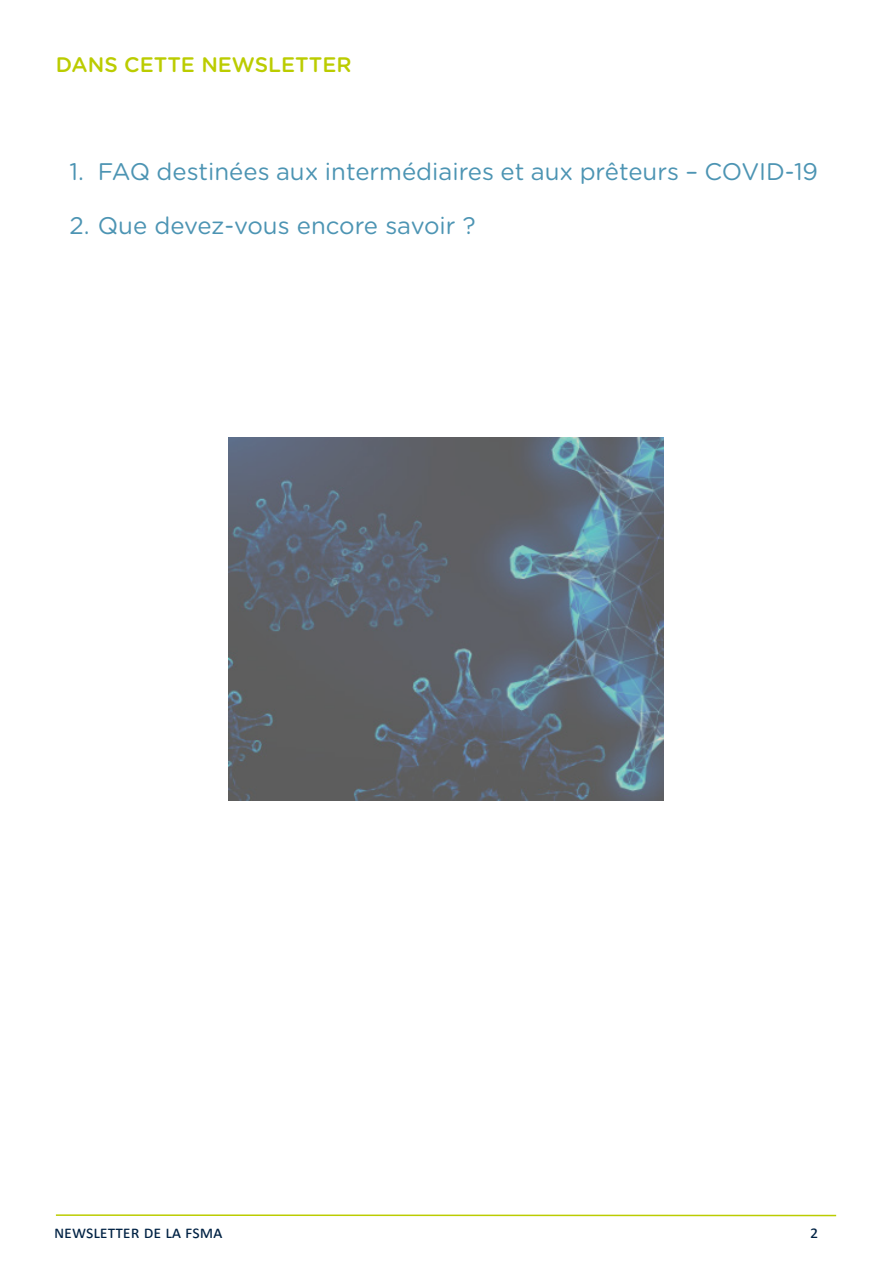
<style>
.page{position:relative;width:893px;height:1263px;background:#fff}
.page>*{position:absolute;margin:0;border:0;box-sizing:border-box;transform-origin:0 0}
.t1{font:24px "Gotham Rounded";color:#4c94b3}
.TITEL_N3{font:500 21px "Gotham Rounded";color:#bc0}
.t2{font:18px "Calibri";color:#024}
</style>
<div class="page">
<hr style="left:56px;top:1214px;width:780px;height:2px;background:#bc0">
<img style="left:228px;top:438px;width:436px;height:363px">
<p class="TITEL_N3" style="left:56px;top:50px;width:297px">DANS CETTE NEWSLETTER</p>
<p class="t1" style="left:69px;top:155px;width:750px">1. FAQ destinées aux intermédiaires et aux prêteurs – COVID-19</p>
<p class="t1" style="left:69px;top:209px;width:408px">2. Que devez-vous encore savoir ?</p>
<p class="t2" style="left:54px;top:1219px;width:170px">Newsletter de la fsma</p>
<p class="t2" style="left:810px;top:1219px;width:10px">2</p>
</div>
